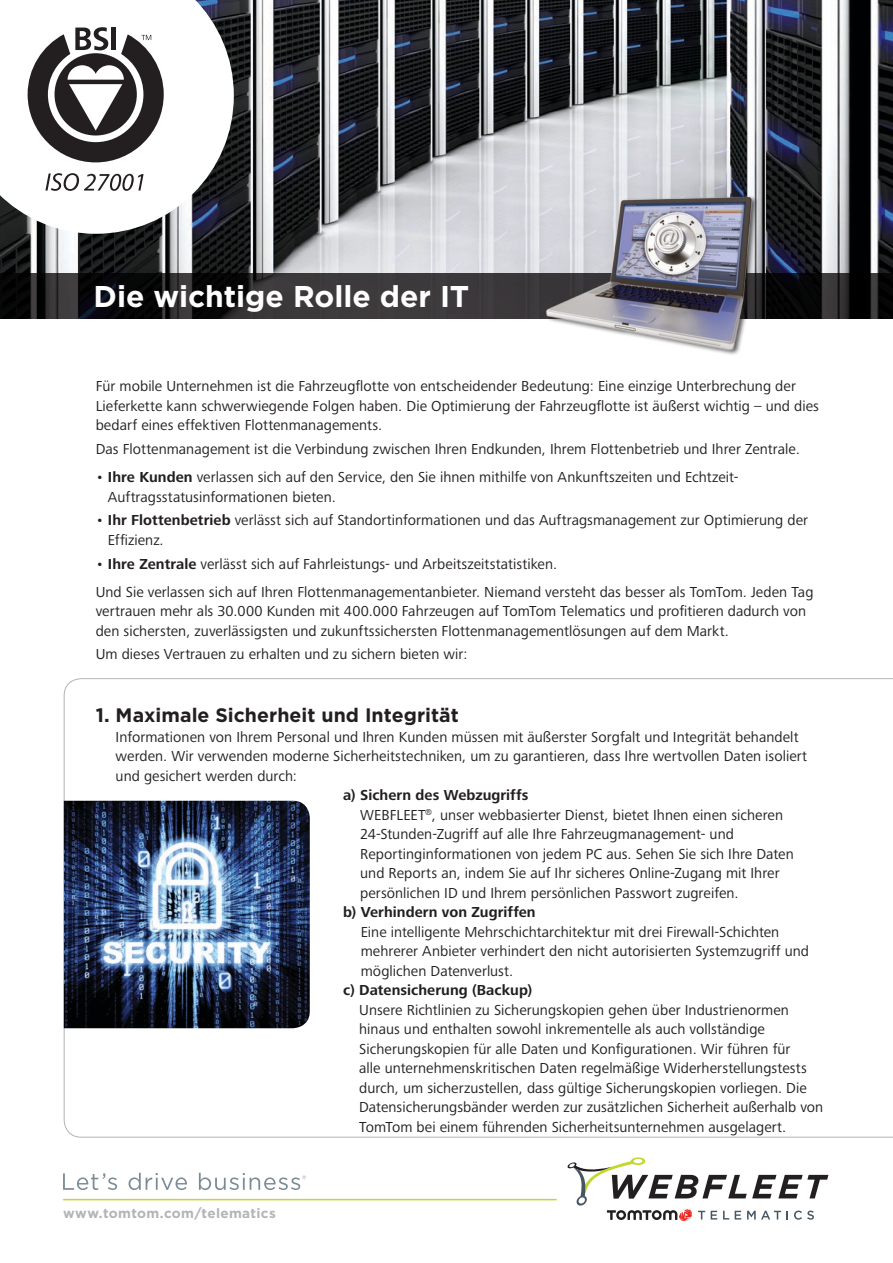
<style>
.page{position:relative;width:893px;height:1263px;background:#fff}
.page>*{position:absolute;margin:0;border:0;box-sizing:border-box;transform-origin:0 0}
.t1{font:700 30px "Gotham";color:#fff}
.t2{font:700 19.5px "Gotham";color:#231f20}
.t3{font:15px/19.5px "Frutiger Next Pro";letter-spacing:.005em;color:#231f20}
.t4{font:700 15px "Frutiger Next Pro";letter-spacing:.005em;color:#231f20}
.t5{font:700 13.5px "Gotham";letter-spacing:.025em;color:#b2b4b6}
.s1{font-weight:700}
</style>
<div class="page">
<hr style="left:63px;top:1199px;width:494px;height:1px;background:#c2d82e">
<svg style="left:63px;top:1173px;width:243px;height:17px"></svg>
<svg style="left:567px;top:1157px;width:261px;height:64px"></svg>
<svg style="left:64px;top:678px;width:829px;height:459px"></svg>
<img style="left:64px;top:801px;width:246px;height:227px">
<img style="left:0;top:0;width:893px;height:273px">
<svg style="left:0;top:273px;width:893px;height:46px;background:#252325"></svg>
<img style="left:534px;top:183px;width:240px;height:172px">
<svg style="left:0;top:0;width:234px;height:234px"></svg>
<svg style="left:28px;top:27px;width:136px;height:135px"></svg>
<svg style="left:45px;top:173px;width:99px;height:18px"></svg>
<h1 class="t1" style="left:94px;top:279px;width:377px">Die wichtige Rolle der IT</h1>
<p class="t3" style="left:96px;top:377px;width:725px">Für mobile Unternehmen ist die Fahrzeugflotte von entscheidender Bedeutung: Eine einzige Unterbrechung der<br>Lieferkette kann schwerwiegende Folgen haben. Die Optimierung der Fahrzeugflotte ist äußerst wichtig – und dies bedarf eines effektiven Flottenmanagements.</p>
<p class="t3" style="left:96px;top:439px;width:706px">Das Flottenmanagement ist die Verbindung zwischen Ihren Endkunden, Ihrem Flottenbetrieb und Ihrer Zentrale.</p>
<p class="t3" style="left:108px;top:467px;width:632px;text-indent:-12px">• <span class="s1">Ihre Kunden</span> verlassen sich auf den Service, den Sie ihnen mithilfe von Ankunftszeiten und Echtzeit-<br>Auftragsstatusinformationen bieten.</p>
<p class="t3" style="left:108px;top:511px;width:702px;text-indent:-12px">• <span class="s1">Ihr Flottenbetrieb</span> verlässt sich auf Standortinformationen und das Auftragsmanagement zur Optimierung der<br>Effizienz.</p>
<p class="t3" style="left:96px;top:550px;width:719px;line-height:28px">• <span class="s1">Ihre Zentrale</span> verlässt sich auf Fahrleistungs- und Arbeitszeitstatistiken.<br>Und Sie verlassen sich auf Ihren Flottenmanagementanbieter. Niemand versteht das besser als TomTom. Jeden Tag</p>
<p class="t3" style="left:96px;top:601px;width:712px">vertrauen mehr als 30.000 Kunden mit 400.000 Fahrzeugen auf TomTom Telematics und profitieren dadurch von den sichersten, zuverlässigsten und zukunftssichersten Flottenmanagementlösungen auf dem Markt.</p>
<p class="t3" style="left:96px;top:645px;width:373px">Um dieses Vertrauen zu erhalten und zu sichern bieten wir:</p>
<h2 class="t2" style="left:96px;top:704px;width:365px">1. Maximale Sicherheit und Integrität</h2>
<p class="t3" style="left:116px;top:727px;width:693px">Informationen von Ihrem Personal und Ihren Kunden müssen mit äußerster Sorgfalt und Integrität behandelt werden. Wir verwenden moderne Sicherheitstechniken, um zu garantieren, dass Ihre wertvollen Daten isoliert und gesichert werden durch:</p>
<p class="t3" style="left:360px;top:785px;width:435px;text-indent:-17px"><span class="s1">a) Sichern des Webzugriffs<br></span>WEBFLEET<sup>®</sup>, unser webbasierter Dienst, bietet Ihnen einen sicheren 24-Stunden-Zugriff auf alle Ihre Fahrzeugmanagement- und Reportinginformationen von jedem PC aus. Sehen Sie sich Ihre Daten und Reports an, indem Sie auf Ihr sicheres Online-Zugang mit Ihrer persönlichen ID und Ihrem persönlichen Passwort zugreifen.</p>
<p class="t4" style="left:343px;top:903px;width:194px">b) Verhindern von Zugriffen</p>
<p class="t3" style="left:361px;top:922px;width:450px">Eine intelligente Mehrschichtarchitektur mit drei Firewall-Schichten mehrerer Anbieter verhindert den nicht autorisierten Systemzugriff und möglichen Datenverlust.</p>
<p class="t4" style="left:343px;top:981px;width:190px">c) Datensicherung (Backup)</p>
<p class="t3" style="left:359px;top:1000px;width:466px">Unsere Richtlinien zu Sicherungskopien gehen über Industrienormen hinaus und enthalten sowohl inkrementelle als auch vollständige Sicherungskopien für alle Daten und Konfigurationen. Wir führen für<br>alle unternehmenskritischen Daten regelmäßige Widerherstellungstests durch, um sicherzustellen, dass gültige Sicherungskopien vorliegen. Die Datensicherungsbänder werden zur zusätzlichen Sicherheit außerhalb von TomTom bei einem führenden Sicherheitsunternehmen ausgelagert.</p>
<p class="t5" style="left:63px;top:1206px;width:214px">www.tomtom.com/telematics</p>
</div>
